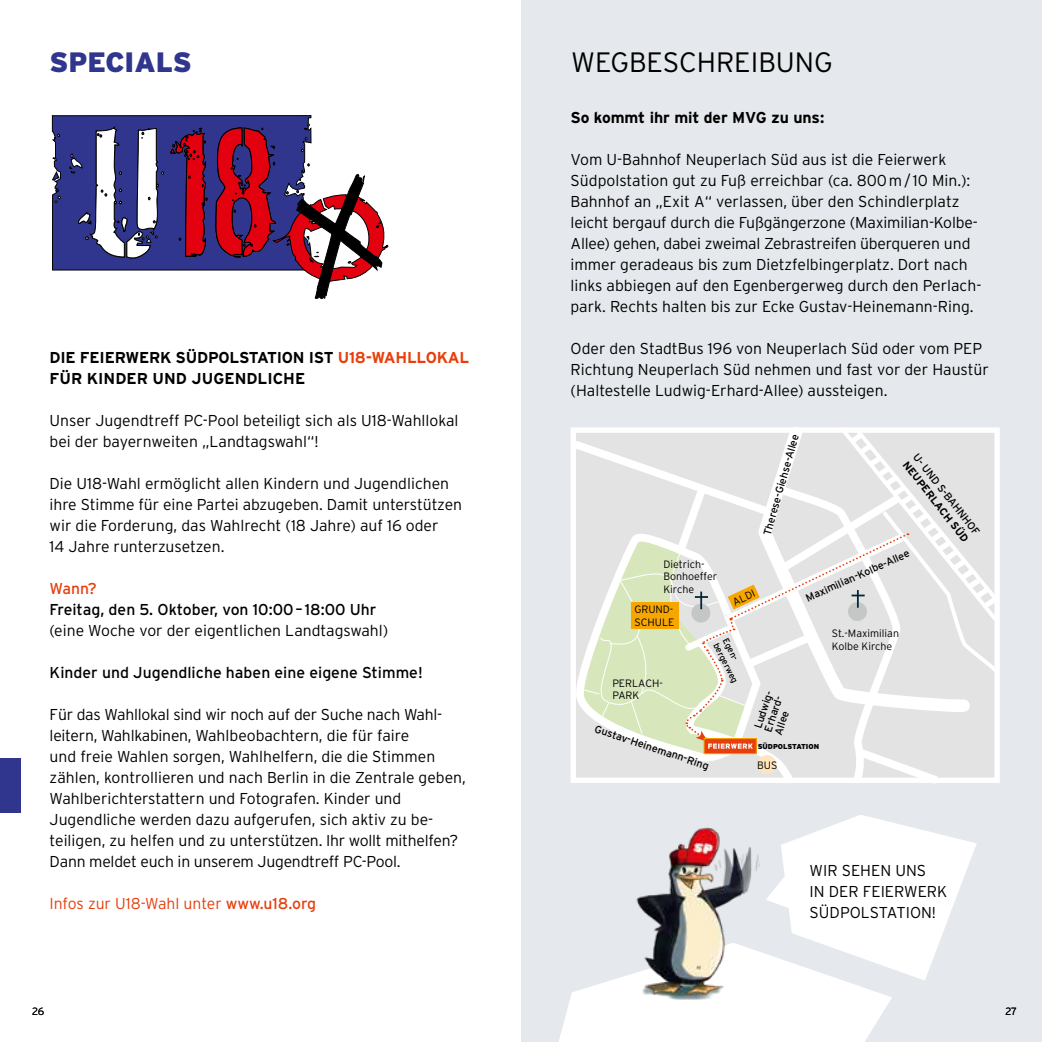
<style>
.page{position:relative;width:1042px;height:1042px;background:#fff}
.page>*{position:absolute;margin:0;border:0;box-sizing:border-box;transform-origin:0 0}
.t1{font:300 28px "Interstate";color:#000}
.t2{font:900 28px "Interstate";color:#30368d}
.t3{font:300 15.75px/21px "Interstate";color:#000}
.t4{font:700 15.75px/21px "Interstate";letter-spacing:-.015em;color:#000}
.t5{font:15.75px "Interstate";color:#000}
.t6{font:300 15.75px "Interstate";color:#e73f0c}
.t7{font:15.75px "Interstate";color:#e73f0c}
.t8{font:10.67px/10.7px "Interstate";color:#000}
.t9{font:300 10.67px/12.4px "Interstate";color:#000}
.t10{font:700 10.67px "Interstate";color:#000}
.t11{font:300 10.5px "Interstate";color:#000}
.t12{font:8.92px/10.7px "Interstate";color:#000}
.t13{font:900 7.17px "Interstate";color:#000}
.s1{color:#e73f0c}
.s2{font-weight:400}
</style>
<div class="page">
<div style="left:521px;top:0;width:521px;height:1042px;background:#e5e8ec"></div>
<svg style="left:559px;top:815px;width:418px;height:227px"></svg>
<img style="left:610px;top:815px;width:149px;height:197px">
<svg style="left:571px;top:427px;width:429px;height:357px"></svg>
<div style="left:0;top:758px;width:20px;height:54px;background:#30368d"></div>
<svg style="left:52px;top:115px;width:336px;height:185px"></svg>
<h1 class="t2" style="left:50px;top:46px;width:144px">SPECIALS</h1>
<p class="t4" style="left:50px;top:346px;width:421px">DIE FEIERWERK SÜDPOLSTATION IST <span class="s1">U18-WAHLLOKAL<br></span>FÜR KINDER UND JUGENDLICHE</p>
<p class="t3" style="left:50px;top:409px;width:410px">Unser Jugendtreff PC-Pool beteiligt sich als U18-Wahllokal bei der bayernweiten „Landtagswahl“!</p>
<p class="t3" style="left:50px;top:472px;width:414px">Die U18-Wahl ermöglicht allen Kindern und Jugendlichen ihre Stimme für eine Partei abzugeben. Damit unterstützen wir die Forderung, das Wahlrecht (18 Jahre) auf 16 oder<br>14 Jahre runterzusetzen.</p>
<p class="t7" style="left:50px;top:579px;width:49px">Wann?</p>
<p class="t5" style="left:50px;top:600px;width:328px">Freitag, den 5. Oktober, von 10:00– 18:00 Uhr</p>
<p class="t3" style="left:50px;top:619px;width:340px">(eine Woche vor der eigentlichen Landtagswahl)</p>
<p class="t5" style="left:50px;top:663px;width:374px">Kinder und Jugendliche haben eine eigene Stimme!</p>
<p class="t3" style="left:50px;top:703px;width:418px">Für das Wahllokal sind wir noch auf der Suche nach Wahl&shy;leitern, Wahlkabinen, Wahlbeobachtern, die für faire<br>und freie Wahlen sorgen, Wahlhelfern, die die Stimmen zählen, kontrollieren und nach Berlin in die Zentrale geben, Wahlberichterstattern und Fotografen. Kinder und Jugendliche werden dazu aufgerufen, sich aktiv zu be&shy;teiligen, zu helfen und zu unterstützen. Ihr wollt mithelfen?<br>Dann meldet euch in unserem Jugendtreff PC-Pool.</p>
<p class="t6" style="left:50px;top:894px;width:268px">Infos zur U18-Wahl unter <span class="s2">www.u18.org</span></p>
<p class="t11" style="left:32px;top:1005px;width:14px">26</p>
<h1 class="t1" style="left:571px;top:47px;width:263px">WEGBESCHREIBUNG</h1>
<p class="t4" style="left:570px;top:107px;width:255px">So kommt ihr mit der MVG zu uns:</p>
<p class="t3" style="left:570px;top:149px;width:412px">Vom U-Bahnhof Neuperlach Süd aus ist die Feierwerk Südpolstation gut zu Fuß erreichbar (ca. 800m/ 10 Min.):<br>Bahnhof an „Exit A“ verlassen, über den Schindlerplatz leicht bergauf durch die Fußgängerzone (Maximilian-Kolbe-Allee) gehen, dabei zweimal Zebrastreifen überqueren und immer geradeaus bis zum Dietzfelbingerplatz. Dort nach links abbiegen auf den Egenbergerweg durch den Perlach&shy;park. Rechts halten bis zur Ecke Gustav-Heinemann-Ring.</p>
<p class="t3" style="left:570px;top:338px;width:420px">Oder den StadtBus 196 von Neuperlach Süd oder vom PEP<br>Richtung Neuperlach Süd nehmen und fast vor der Haustür (Haltestelle Ludwig-Erhard-Allee) aussteigen.</p>
<p class="t9" style="left:663px;top:558px;width:55px">Dietrich-<br>Bonhoeffer<br>Kirche</p>
<p class="t9" style="left:634px;top:603px;width:41px">GRUND-<br>SCHULE</p>
<p class="t9" style="left:731px;top:597px;width:25px;rotate:-25deg">ALDI</p>
<p class="t8" style="left:761px;top:533px;width:106px;rotate:-74deg">Therese-Giehse-Allee</p>
<p class="t8" style="left:919px;top:451px;width:103px;rotate:52deg">U- UND S-BAHNHOF</p>
<p class="t10" style="left:910px;top:459px;width:101px;rotate:52deg">NEUPERLACH SÜD</p>
<p class="t8" style="left:804px;top:593px;width:114px;rotate:-24deg">Maximilian-Kolbe-Allee</p>
<p class="t9" style="left:612px;top:676px;width:52px">PERLACH-<br>PARK</p>
<p class="t12" style="left:730px;top:636px;width:45px;rotate:63deg">Egen&shy;bergerweg</p>
<p class="t8" style="left:596px;top:723px;width:121px;rotate:18deg">Gustav-Heinemann-Ring</p>
<p class="t9" style="left:832px;top:627px;width:69px">St.-Maximilian<br>Kolbe Kirche</p>
<p class="t8" style="left:752px;top:726px;width:42px;rotate:-72deg">Ludwig-<br>Erhard-<br>Allee</p>
<p class="t13" style="left:757px;top:742px;width:63px">SÜDPOLSTATION</p>
<p class="t9" style="left:757px;top:759px;width:22px">BUS</p>
<p class="t3" style="left:809px;top:860px;width:139px">WIR SEHEN UNS<br>IN DER FEIERWERK<br>SÜDPOLSTATION!</p>
<p class="t11" style="left:1005px;top:1005px;width:13px">27</p>
</div>
